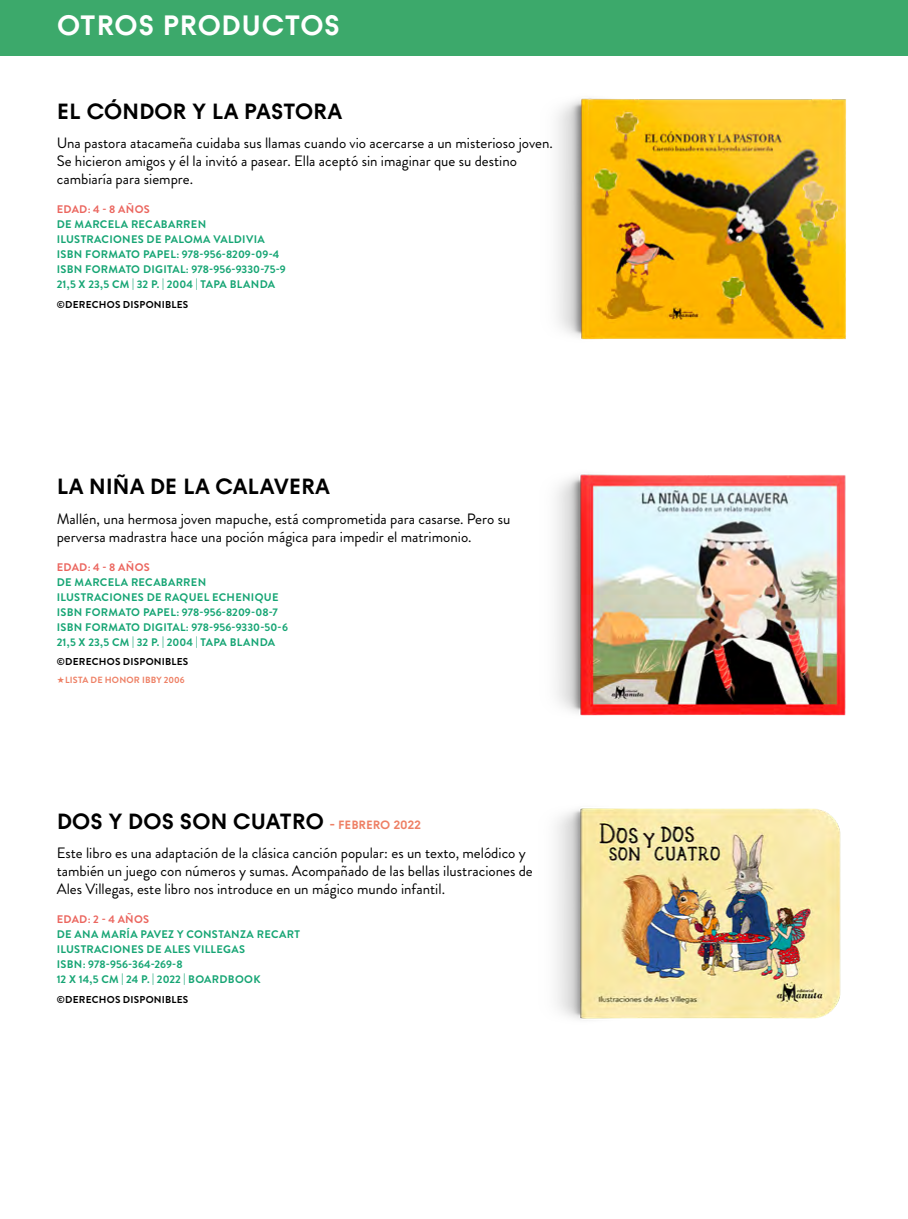
<style>
.page{position:relative;width:908px;height:1219px;background:#fff}
.page>*{position:absolute;margin:0;border:0;box-sizing:border-box;transform-origin:0 0}
.t1{font:700 28px "Funkis A Inktraps";color:#fff}
.t2{font:700 22px "Funkis A Inktraps";letter-spacing:-.02em;color:#000}
.t3{font:15px/18px "Brandon Grotesque";color:#000}
.t4{font:700 11px/15px "Brandon Grotesque";letter-spacing:.025em;color:#16a574}
.t5{font:700 11px "Brandon Grotesque";letter-spacing:.03em;color:#eb665f}
.t6{font:700 10px "Brandon Grotesque";letter-spacing:.02em;color:#000}
.t7{font:700 9px "Brandon Grotesque";letter-spacing:.02em;color:#ee8065}
.s1{font-size:12px;color:#ee8065}
</style>
<div class="page">
<img style="left:557px;top:98px;width:289px;height:241px">
<img style="left:556px;top:339px;width:290px;height:185px">
<img style="left:556px;top:524px;width:290px;height:496px">
<div style="left:0;top:0;width:907px;height:56px;background:#3ca96b"></div>
<h1 class="t1" style="left:57px;top:8px;width:285px">OTROS PRODUCTOS</h1>
<h2 class="t2" style="left:57px;top:98px;width:287px">EL CÓNDOR Y LA PASTORA</h2>
<p class="t3" style="left:57px;top:134px;width:497px">Una pastora atacameña cuidaba sus llamas cuando vio acercarse a un misterioso joven.<br>Se hicieron amigos y él la invitó a pasear. Ella aceptó sin imaginar que su destino cambiaría para siempre.</p>
<p class="t5" style="left:57px;top:202px;width:94px">EDAD: 4 - 8 AÑOS</p>
<p class="t4" style="left:57px;top:217px;width:230px">DE MARCELA RECABARREN ILUSTRACIONES DE PALOMA VALDIVIA ISBN FORMATO PAPEL: 978-956-8209-09-4<br>ISBN FORMATO DIGITAL: 978-956-9330-75-9<br>21,5 X 23,5 CM | 32 P. | 2004 | TAPA BLANDA</p>
<p class="t6" style="left:57px;top:297px;width:133px">© DERECHOS DISPONIBLES</p>
<h2 class="t2" style="left:57px;top:473px;width:275px">LA NIÑA DE LA CALAVERA</h2>
<p class="t3" style="left:57px;top:510px;width:455px">Mallén, una hermosa joven mapuche, está comprometida para casarse. Pero su perversa madrastra hace una poción mágica para impedir el matrimonio.</p>
<p class="t5" style="left:57px;top:559px;width:94px">EDAD: 4 - 8 AÑOS</p>
<p class="t4" style="left:57px;top:575px;width:232px">DE MARCELA RECABARREN ILUSTRACIONES DE RAQUEL ECHENIQUE ISBN FORMATO PAPEL: 978-956-8209-08-7<br>ISBN FORMATO DIGITAL: 978-956-9330-50-6<br>21,5 X 23,5 CM | 32 P. | 2004 | TAPA BLANDA</p>
<p class="t6" style="left:57px;top:655px;width:133px">© DERECHOS DISPONIBLES</p>
<p class="t7" style="left:57px;top:674px;width:129px">★LISTA DE HONOR IBBY 2006</p>
<h2 class="t2" style="left:57px;top:808px;width:366px">DOS Y DOS SON CUATRO <span class="s1">- FEBRERO 2022</span></h2>
<p class="t3" style="left:57px;top:844px;width:477px">Este libro es una adaptación de la clásica canción popular: es un texto, melódico y también un juego con números y sumas. Acompañado de las bellas ilustraciones de<br>Ales Villegas, este libro nos introduce en un mágico mundo infantil.</p>
<p class="t5" style="left:57px;top:912px;width:94px">EDAD: 2 - 4 AÑOS</p>
<p class="t4" style="left:57px;top:927px;width:244px">DE ANA MARÍA PAVEZ Y CONSTANZA RECART<br>ILUSTRACIONES DE ALES VILLEGAS<br>ISBN: 978-956-364-269-8<br>12 X 14,5 CM | 24 P. | 2022 | BOARDBOOK</p>
<p class="t6" style="left:57px;top:992px;width:133px">© DERECHOS DISPONIBLES</p>
</div>
